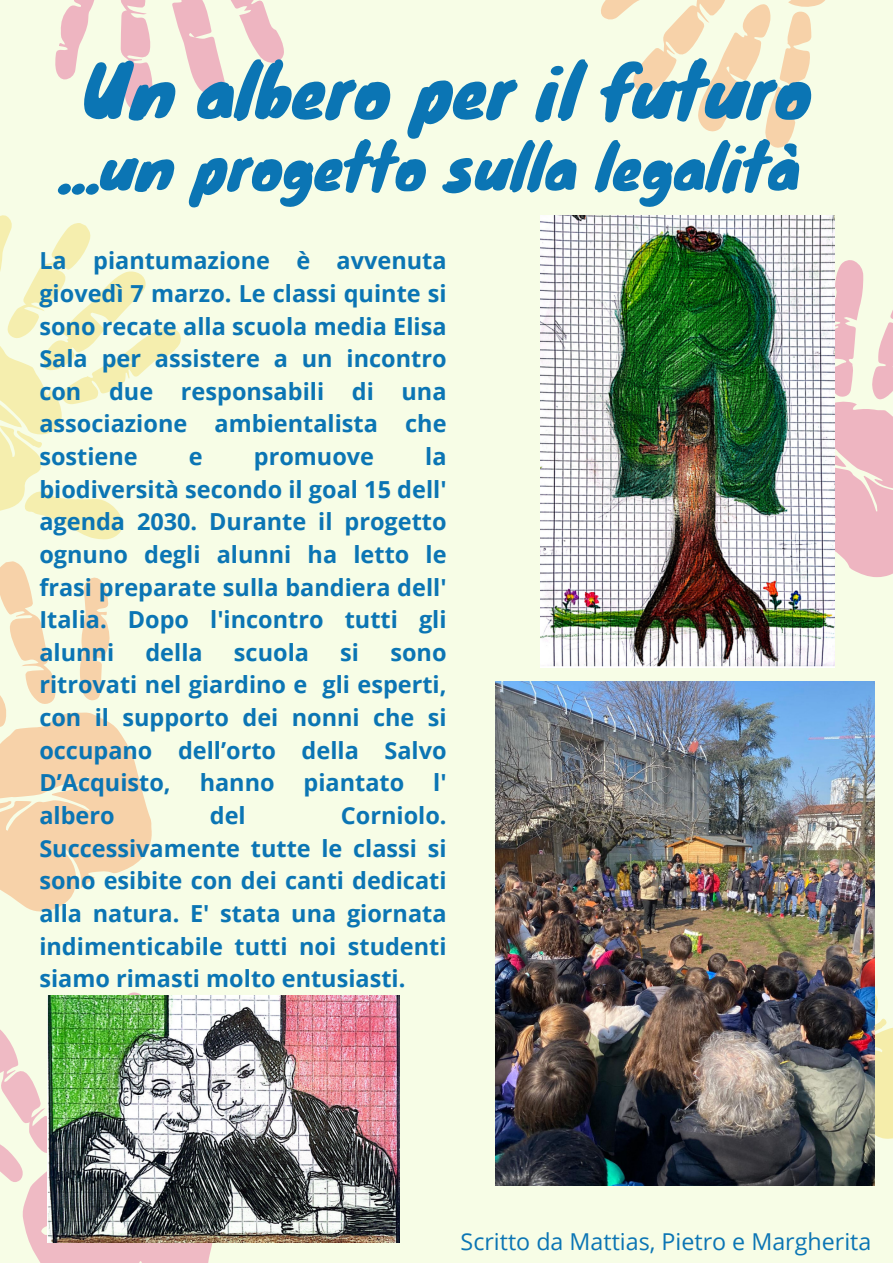
<style>
.page{position:relative;width:893px;height:1263px;background:#f7fde6}
.page>*{position:absolute;margin:0;border:0;box-sizing:border-box;transform-origin:0 0}
.t1{font:69.82px "Knewave";color:#0b75b4}
.t2{font:59.32px "Knewave";color:#0b75b4}
.t3{font:700 23.48px/32.6px "Open Sans";color:#0b75b4;text-align:justify}
.t4{font:23.25px "Open Sans";color:#0b75b4}
</style>
<div class="page">
<svg style="left:874px;top:836px;width:19px;height:335px"></svg>
<svg style="left:834px;top:256px;width:59px;height:334px"></svg>
<svg style="left:55px;top:0;width:229px;height:111px"></svg>
<svg style="left:0;top:735px;width:152px;height:177px;fill:#f7d2a9"></svg>
<svg style="left:0;top:215px;width:181px;height:520px"></svg>
<svg style="left:0;top:790px;width:12px;height:30px"></svg>
<svg style="left:601px;top:0;width:224px;height:148px"></svg>
<svg style="left:0;top:992px;width:305px;height:271px"></svg>
<img style="left:496px;top:681px;width:378px;height:504px">
<img style="left:47px;top:995px;width:352px;height:247px">
<img style="left:540px;top:216px;width:294px;height:451px">
<p class="t1" style="left:82px;top:34px;width:730px">Un albero per il futuro</p>
<h2 class="t2" style="left:58px;top:119px;width:743px">...un progetto sulla legalità</h2>
<p class="t3" style="left:39px;top:244px;width:409px">La piantumazione è avvenuta giovedì 7 marzo. Le classi quinte si sono recate alla scuola media Elisa Sala per assistere a un incontro con due responsabili di una associazione ambientalista che sostiene</p>
<p class="t3" style="left:39px;top:440px;width:409px;text-indent:386px">la biodiversità secondo il goal 15 dell' agenda 2030. Durante il progetto ognuno degli alunni ha letto le frasi preparate sulla bandiera dell' Italia. Dopo l'incontro tutti gli alunni</p>
<p class="t3" style="left:189px;top:440px;width:15px">e</p>
<p class="t3" style="left:254px;top:440px;width:122px">promuove</p>
<p class="t3" style="left:145px;top:635px;width:59px">della</p>
<p class="t3" style="left:234px;top:635px;width:77px">scuola</p>
<p class="t3" style="left:340px;top:635px;width:20px">si</p>
<p class="t3" style="left:39px;top:635px;width:409px;text-indent:351px">sono ritrovati nel giardino e gli esperti, con il supporto dei nonni che si occupano dell’orto della Salvo D’Acquisto, hanno piantato l' albero</p>
<p class="t3" style="left:39px;top:798px;width:409px;text-indent:301px">Corniolo.<br>Successivamente tutte le classi si sono esibite con dei canti dedicati alla natura. E' stata una giornata indimenticabile tutti noi studenti siamo rimasti molto entusiasti.</p>
<p class="t3" style="left:210px;top:798px;width:37px">del</p>
<p class="t4" style="left:460px;top:1225px;width:412px">Scritto da Mattias, Pietro e Margherita</p>
</div>
